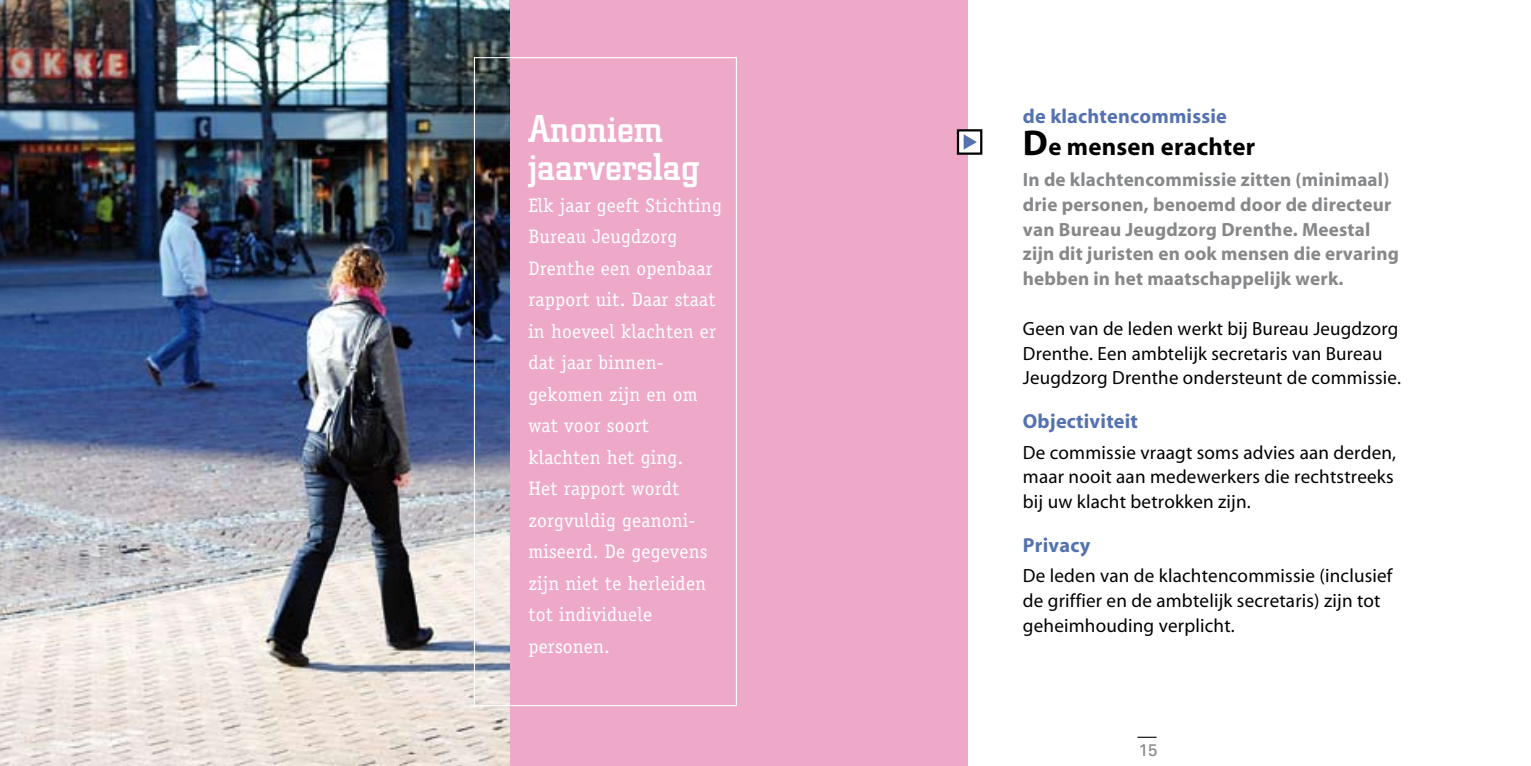
<style>
.page{position:relative;width:1531px;height:766px;background:#fff}
.page>*{position:absolute;margin:0;border:0;box-sizing:border-box;transform-origin:0 0}
.t1{font:500 38.25px/38.2px "City";letter-spacing:.01em;color:#fff}
.t2{font:24.75px "Myriad MM 700 600";letter-spacing:.01em;color:#000}
.t3{font:20.25px "Myriad MM 700 600";letter-spacing:.01em;color:#5472b1}
.t4{font:19.57px/31.5px "Officina Serif";letter-spacing:.01em;color:#fff}
.t5{font:19.12px/24.8px "Myriad MM 400 600";letter-spacing:.01em;color:#000}
.t6{font:19.12px/24.8px "Myriad MM 700 600";letter-spacing:.01em;color:#87888a}
.t7{font:16.88px "Univers";color:#87888a}
.s1{font-size:36px}
</style>
<div class="page">
<div style="left:765px;top:0;width:203px;height:765px;background:#eea9c8"></div>
<div style="left:957px;top:129px;width:25px;height:26px;background:#fff;border:2px solid #000"></div>
<svg style="left:963px;top:134px;width:14px;height:16px"></svg>
<svg style="left:1137px;top:736px;width:19px;height:1px"></svg>
<img style="left:0;top:0;width:510px;height:765px">
<div style="left:510px;top:0;width:255px;height:765px;background:#eea9c8"></div>
<div style="left:474px;top:57px;width:263px;height:649px;border:1px solid #fff"></div>
<h1 class="t1" style="left:528px;top:110px;width:173px">Anoniem jaarverslag</h1>
<p class="t4" style="left:528px;top:189px;width:195px">Elk jaar geeft Stichting<br>Bureau Jeugdzorg<br>Drenthe een openbaar rapport uit. Daar staat in hoeveel klachten er dat jaar binnen&shy;gekomen zijn en om wat voor soort klachten het ging.<br>Het rapport wordt zorgvuldig geanoni&shy;miseerd. De gegevens zijn niet te herleiden tot individuele personen.</p>
<p class="t3" style="left:1023px;top:106px;width:205px">de klachtencommissie</p>
<p class="t2" style="left:1023px;top:134px;width:234px"><span class="s1">D</span>e mensen erachter</p>
<p class="t6" style="left:1023px;top:168px;width:378px">In de klachtencommissie zitten (minimaal) drie personen, benoemd door de directeur van Bureau Jeugdzorg Drenthe. Meestal zijn dit juristen en ook mensen die ervaring hebben in het maatschappelijk werk.</p>
<p class="t5" style="left:1023px;top:317px;width:380px">Geen van de leden werkt bij Bureau Jeugdzorg<br>Drenthe. Een ambtelijk secretaris van Bureau<br>Jeugdzorg Drenthe ondersteunt de commissie.</p>
<p class="t3" style="left:1023px;top:411px;width:117px">Objectiviteit</p>
<p class="t5" style="left:1023px;top:440px;width:375px">De commissie vraagt soms advies aan derden, maar nooit aan medewerkers die rechtstreeks bij uw klacht betrokken zijn.</p>
<p class="t3" style="left:1023px;top:535px;width:69px">Privacy</p>
<p class="t5" style="left:1023px;top:564px;width:371px">De leden van de klachtencommissie (inclusief de griffier en de ambtelijk secretaris) zijn tot geheimhouding verplicht.</p>
<p class="t7" style="left:1138px;top:739px;width:20px">15</p>
</div>
